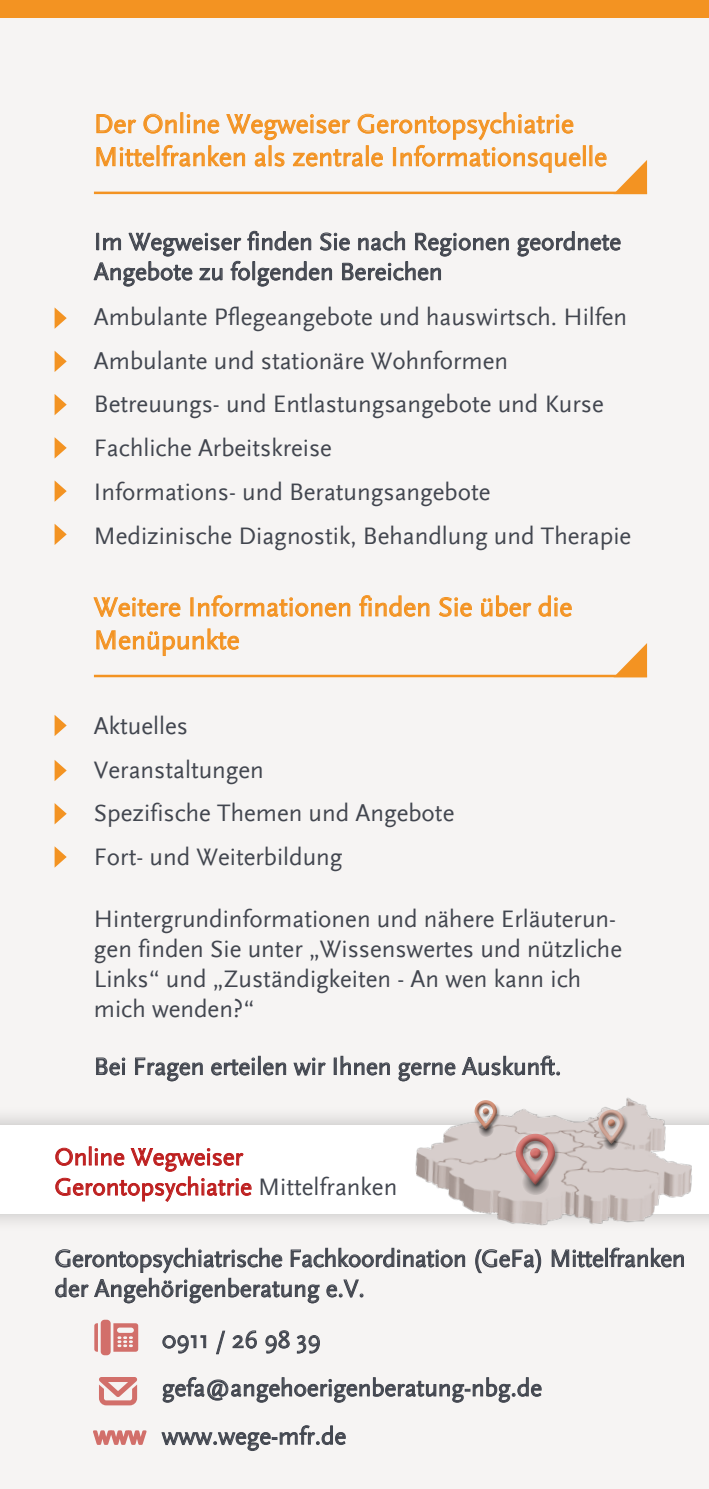
<style>
.page{position:relative;width:709px;height:1489px;background:#fff}
.page>*{position:absolute;margin:0;border:0;box-sizing:border-box;transform-origin:0 0}
.t1{font:27.5px/33px "Scala Sans";color:#f39322}
.t2{font:25px/43.8px "Scala Sans";color:#42464f}
.t3{font:25px/30px "Scala Sans";color:#bd1d1d}
.s1{color:#42464f}
</style>
<div class="page">
<div style="left:0;top:0;width:709px;height:1488px;background:#f6f4f3"></div>
<div style="left:0;top:0;width:709px;height:18px;background:#f39322"></div>
<svg style="left:96px;top:112px;width:485px;height:61px"></svg>
<div style="left:583px;top:145px;width:2px;height:21px;border:1px solid #f39322"></div>
<svg style="left:594px;top:152px;width:13px;height:15px"></svg>
<svg style="left:517px;top:231px;width:103px;height:25px"></svg>
<svg style="left:94px;top:231px;width:414px;height:55px"></svg>
<hr style="left:95px;top:192px;width:551px;height:2px;background:#f39322">
<svg style="left:613px;top:160px;width:34px;height:34px"></svg>
<hr style="left:95px;top:674px;width:551px;height:3px;background:#f39322">
<svg style="left:613px;top:643px;width:34px;height:34px"></svg>
<div style="left:0;top:1105px;width:709px;height:128px;background:#000;opacity:.23"></div>
<div style="left:0;top:1124px;width:709px;height:89px;background:#fff"></div>
<svg style="left:55px;top:1146px;width:196px;height:55px"></svg>
<svg style="left:475px;top:1249px;width:66px;height:23px"></svg>
<svg style="left:552px;top:1247px;width:132px;height:19px"></svg>
<svg style="left:55px;top:1247px;width:410px;height:55px"></svg>
<svg style="left:99px;top:1377px;width:38px;height:28px"></svg>
<svg style="left:93px;top:1430px;width:54px;height:15px"></svg>
<svg style="left:163px;top:1377px;width:378px;height:25px"></svg>
<svg style="left:162px;top:1425px;width:183px;height:25px"></svg>
<svg style="left:96px;top:1057px;width:29px;height:18px"></svg>
<svg style="left:135px;top:1057px;width:67px;height:24px"></svg>
<svg style="left:211px;top:1056px;width:75px;height:19px"></svg>
<svg style="left:294px;top:1057px;width:32px;height:18px"></svg>
<svg style="left:334px;top:1055px;width:56px;height:20px"></svg>
<svg style="left:398px;top:1062px;width:57px;height:19px"></svg>
<svg style="left:464px;top:1055px;width:91px;height:12px"></svg>
<svg style="left:93px;top:597px;width:88px;height:20px"></svg>
<svg style="left:198px;top:595px;width:152px;height:22px"></svg>
<svg style="left:359px;top:595px;width:71px;height:22px"></svg>
<svg style="left:438px;top:597px;width:34px;height:20px"></svg>
<svg style="left:481px;top:595px;width:51px;height:22px"></svg>
<svg style="left:538px;top:595px;width:34px;height:22px"></svg>
<svg style="left:96px;top:628px;width:143px;height:28px"></svg>
<svg style="left:55px;top:308px;width:12px;height:21px"></svg>
<svg style="left:55px;top:351px;width:12px;height:21px"></svg>
<svg style="left:55px;top:394px;width:12px;height:21px"></svg>
<svg style="left:55px;top:437px;width:12px;height:21px"></svg>
<svg style="left:55px;top:481px;width:12px;height:21px"></svg>
<svg style="left:55px;top:524px;width:12px;height:21px"></svg>
<svg style="left:55px;top:715px;width:12px;height:21px"></svg>
<svg style="left:55px;top:760px;width:12px;height:21px"></svg>
<svg style="left:55px;top:803px;width:12px;height:21px"></svg>
<svg style="left:55px;top:846px;width:12px;height:21px"></svg>
<svg style="left:163px;top:1335px;width:43px;height:17px"></svg>
<svg style="left:216px;top:1330px;width:9px;height:23px"></svg>
<svg style="left:233px;top:1330px;width:24px;height:18px"></svg>
<svg style="left:266px;top:1330px;width:23px;height:22px"></svg>
<svg style="left:297px;top:1335px;width:23px;height:17px"></svg>
<svg style="left:94px;top:1323px;width:44px;height:28px"></svg>
<div style="left:101px;top:1319px;width:10px;height:36px;background:#d26f6a;border-radius:4px"></div>
<img style="left:406px;top:1067px;width:295px;height:166px">
<svg style="left:521px;top:1168px;width:28px;height:26px"></svg>
<div style="left:512px;top:1130px;width:44px;height:48px;background:#fff;opacity:.21"></div>
<div style="left:513px;top:1136px;width:46px;height:53px;background:#000;opacity:.38"></div>
<svg style="left:478px;top:1120px;width:16px;height:16px"></svg>
<div style="left:471px;top:1096px;width:28px;height:28px;background:#fff;opacity:.21"></div>
<div style="left:472px;top:1102px;width:29px;height:31px;background:#000;opacity:.38"></div>
<svg style="left:602px;top:1133px;width:16px;height:16px"></svg>
<div style="left:594px;top:1106px;width:33px;height:32px;background:#fff;opacity:.21"></div>
<div style="left:595px;top:1112px;width:34px;height:35px;background:#000;opacity:.38"></div>
<p class="t1" style="left:94px;top:108px;width:514px">Der Online Wegweiser Gerontopsychiatrie<br>Mittelfranken als zentrale Informationsquelle</p>
<p class="t2" style="left:94px;top:227px;width:528px;line-height:30px">Im Wegweiser finden Sie nach Regionen geordnete<br>Angebote zu folgenden Bereichen</p>
<p class="t2" style="left:94px;top:295px;width:539px">Ambulante Pflegeangebote und hauswirtsch. Hilfen Ambulante und stationäre Wohnformen Betreuungs- und Entlastungsangebote und Kurse Fachliche Arbeitskreise<br>Informations- und Beratungsangebote Medizinische Diagnostik, Behandlung und Therapie</p>
<p class="t1" style="left:94px;top:591px;width:480px">Weitere Informationen finden Sie über die<br>Menüpunkte</p>
<p class="t2" style="left:94px;top:704px;width:362px">Aktuelles<br>Veranstaltungen<br>Spezifische Themen und Angebote<br>Fort- und Weiterbildung</p>
<p class="t2" style="left:94px;top:904px;width:529px;line-height:30px">Hintergrundinformationen und nähere Erläuterun&shy;gen finden Sie unter „Wissenswertes und nützliche Links“ und „Zuständigkeiten - An wen kann ich mich wenden?“</p>
<p class="t2" style="left:94px;top:1044px;width:469px">Bei Fragen erteilen wir Ihnen gerne Auskunft.</p>
<p class="t3" style="left:55px;top:1142px;width:344px">Online Wegweiser<br>Gerontopsychiatrie <span class="s1">Mittelfranken</span></p>
<p class="t2" style="left:55px;top:1243px;width:632px;line-height:30px">Gerontopsychiatrische Fachkoordination (GeFa) Mittelfranken der Angehörigenberatung e.V.</p>
<p class="t2" style="left:162px;top:1317px;width:160px">0911 / 26 98 39</p>
<p class="t2" style="left:162px;top:1363px;width:381px;line-height:48.2px">gefa@angehoerigenberatung-nbg.de www.wege-mfr.de</p>
</div>
